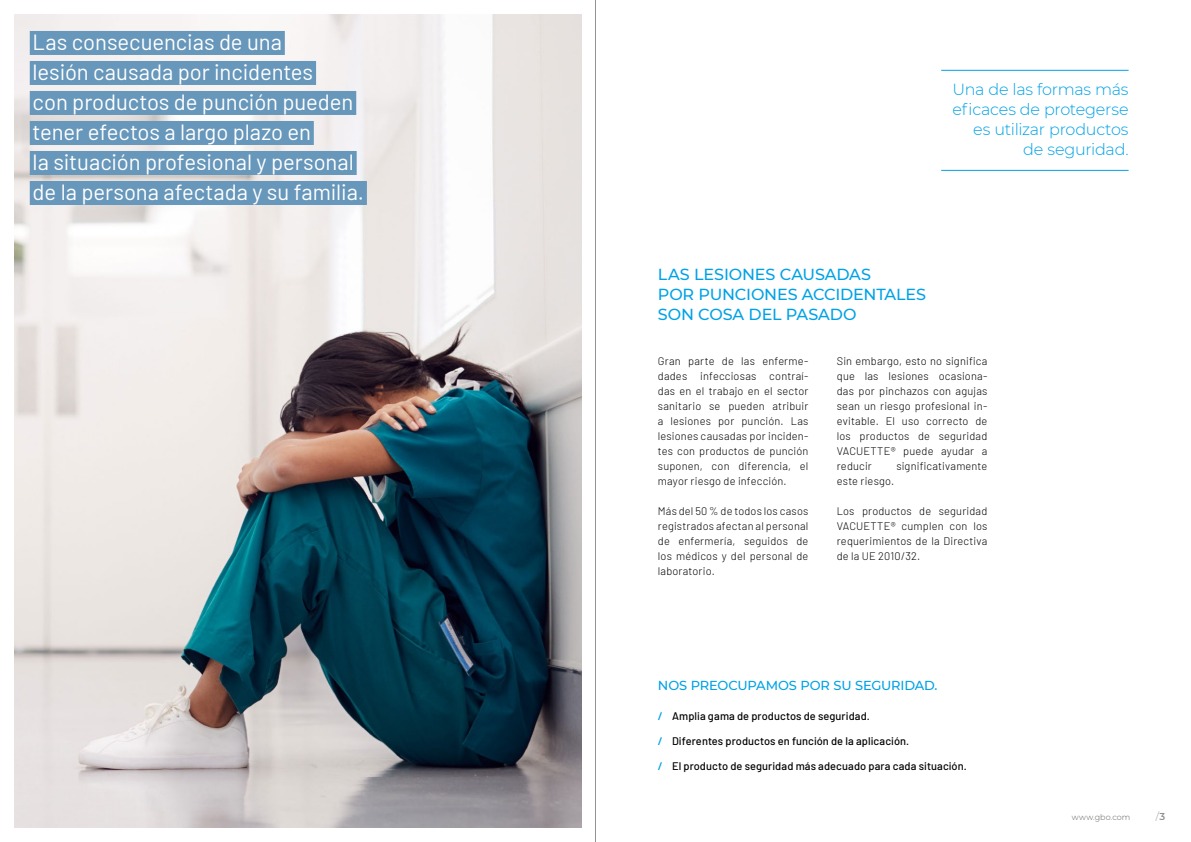
<style>
.page{position:relative;width:1191px;height:842px;background:#fff}
.page>*{position:absolute;margin:0;border:0;box-sizing:border-box;transform-origin:0 0}
.t1{font:22px/30px "Barlow";letter-spacing:-.005em;color:#fff}
.t2{font:300 16px/20px "Montserrat";letter-spacing:-.015em;color:#00a2e6;text-align:right}
.t3{font:500 16px/20px "Montserrat";letter-spacing:-.01em;color:#00a2e6}
.t4{font:500 13px "Montserrat";letter-spacing:-.01em;color:#00a2e6}
.t5{font:300 11px/15px "Barlow";letter-spacing:.015em;color:#000;text-align:justify}
.t6{font:500 11px "Barlow";letter-spacing:.01em;color:#000}
.t7{font:300 10px "Montserrat";color:#949290}
.t8{font:300 8px "Montserrat";letter-spacing:.015em;color:#605d5a}
.s1{font-weight:600;color:#00a2e6}
.s2{font-weight:600}
</style>
<div class="page">
<img style="left:14px;top:14px;width:567px;height:814px">
<div style="left:30px;top:31px;width:255px;height:24px;background:#6797bb"></div>
<div style="left:30px;top:61px;width:286px;height:24px;background:#6797bb"></div>
<div style="left:30px;top:91px;width:326px;height:24px;background:#6797bb"></div>
<div style="left:30px;top:121px;width:284px;height:24px;background:#6797bb"></div>
<div style="left:30px;top:151px;width:327px;height:24px;background:#6797bb"></div>
<div style="left:30px;top:181px;width:337px;height:24px;background:#6797bb"></div>
<hr style="left:941px;top:170px;width:187px;height:1px;background:#00a2e6">
<hr style="left:941px;top:70px;width:187px;height:1px;background:#00a2e6">
<hr style="left:595px;top:0;width:1px;height:842px;background:#949290">
<h1 class="t1" style="left:33px;top:25px;width:333px">Las consecuencias de una<br>lesión causada por incidentes<br>con productos de punción pueden tener efectos a largo plazo en<br>la situación profesional y personal de la persona afectada y su familia.</h1>
<h2 class="t2" style="left:952px;top:79px;width:178px">Una de las formas más eficaces de protegerse es utilizar productos de seguridad.</h2>
<h2 class="t3" style="left:658px;top:264px;width:270px">LAS LESIONES CAUSADAS<br>POR PUNCIONES ACCIDENTALES<br>SON COSA DEL PASADO</h2>
<p class="t5" style="left:658px;top:353px;width:152px">Gran parte de las enferme&shy;dades infecciosas contraí&shy;das en el trabajo en el sector sanitario se pueden atribuir a lesiones por punción. Las lesiones causadas por inciden&shy;tes con productos de punción suponen, con diferencia, el mayor riesgo de infección.</p>
<p class="t5" style="left:658px;top:503px;width:152px">Más del 50 % de todos los casos registrados afectan al personal de enfermería, seguidos de los médicos y del personal de laboratorio.</p>
<p class="t5" style="left:837px;top:353px;width:152px">Sin embargo, esto no significa que las lesiones ocasiona&shy;das por pinchazos con agujas sean un riesgo profesional in&shy;evitable. El uso correcto de los productos de seguridad VACUETTE® puede ayudar a reducir</p>
<p class="t5" style="left:896px;top:458px;width:93px">significativamente</p>
<p class="t5" style="left:837px;top:473px;width:59px">este riesgo.</p>
<p class="t5" style="left:837px;top:503px;width:152px">Los productos de seguridad VACUETTE® cumplen con los requerimientos de la Directiva de la UE 2010/32.</p>
<p class="t4" style="left:658px;top:676px;width:281px">NOS PREOCUPAMOS POR SU SEGURIDAD.</p>
<p class="t6" style="left:658px;top:708px;width:213px"><span class="s1">/</span> Amplia gama de productos de seguridad.</p>
<p class="t6" style="left:658px;top:733px;width:253px"><span class="s1">/</span> Diferentes productos en función de la aplicación.</p>
<p class="t6" style="left:658px;top:758px;width:310px"><span class="s1">/</span> El producto de seguridad más adecuado para cada situación.</p>
<p class="t8" style="left:1071px;top:812px;width:60px">www.gbo.com</p>
<p class="t7" style="left:1155px;top:810px;width:11px">/ <span class="s2">3</span></p>
</div>
